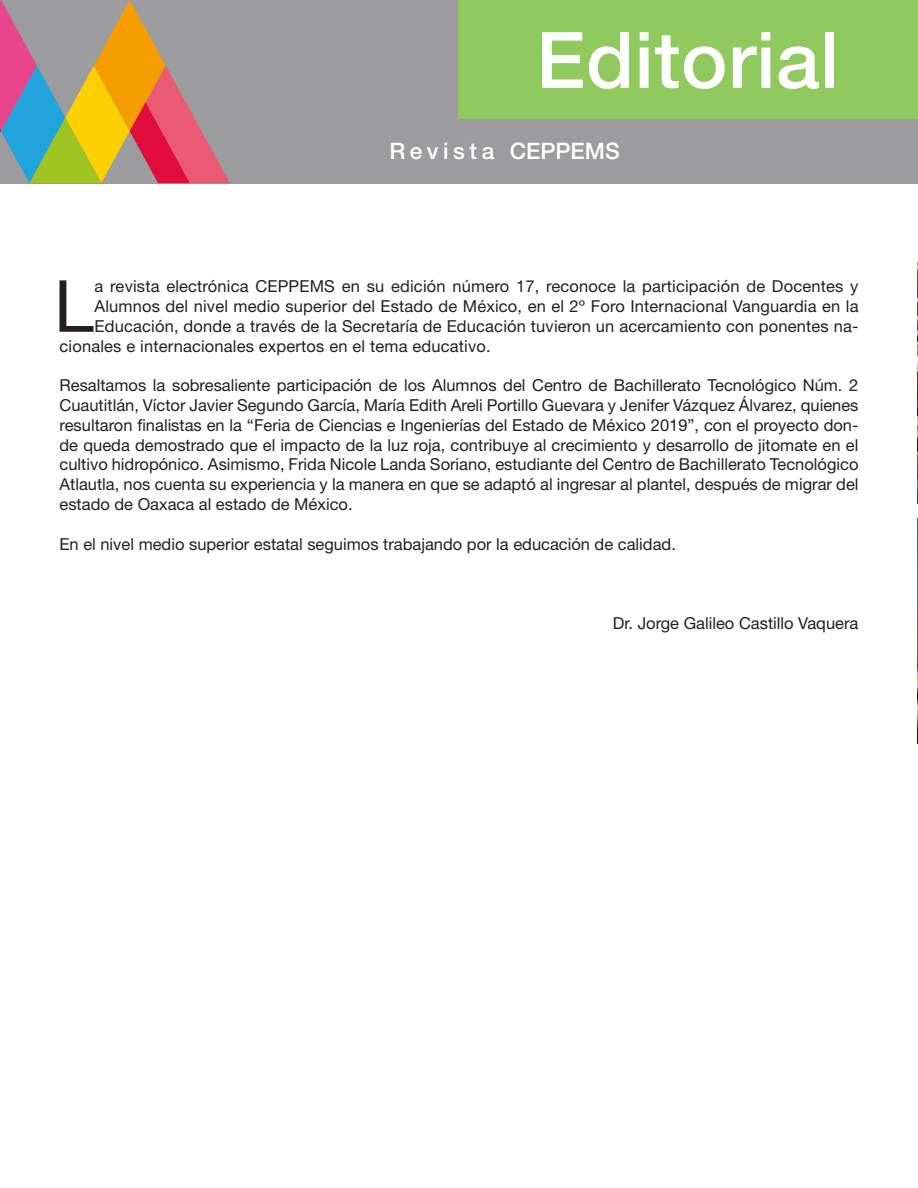
<style>
.page{position:relative;width:918px;height:1188px;background:#fff}
.page>*{position:absolute;margin:0;border:0;box-sizing:border-box;transform-origin:0 0}
.t1{font:500 78.15px "Helvetica Neue LT Std";letter-spacing:.01em;color:#fff}
.t2{font:72px "Helvetica Neue LT Std";color:#231f20}
.t3{font:500 22.65px "Helvetica Neue LT Std";letter-spacing:.1em;color:#fff}
.t4{font:16.5px/19.8px "Helvetica Neue LT Std";letter-spacing:.01em;color:#231f20;text-align:justify}
</style>
<div class="page">
<div style="left:0;top:0;width:918px;height:183px;background:#9c9b9d"></div>
<svg style="left:0;top:0;width:230px;height:183px"></svg>
<div style="left:459px;top:0;width:459px;height:119px;background:#90c95d"></div>
<img style="left:917px;top:263px;width:1px;height:240px">
<img style="left:917px;top:518px;width:1px;height:225px">
<p class="t1" style="left:536px;top:14px;width:304px">Editorial</p>
<p class="t3" style="left:389px;top:137px;width:232px">Revista CEPPEMS</p>
<p class="t2" style="left:54px;top:263px;width:42px">L</p>
<p class="t4" style="left:95px;top:276px;width:765px">a revista electrónica CEPPEMS en su edición número 17, reconoce la participación de Docentes y</p>
<p class="t4" style="left:95px;top:296px;width:765px">Alumnos del nivel medio superior del Estado de México, en el 2º Foro Internacional Vanguardia en la</p>
<p class="t4" style="left:95px;top:316px;width:765px">Educación, donde a través de la Secretaría de Educación tuvieron un acercamiento con ponentes na-</p>
<p class="t4" style="left:60px;top:336px;width:433px">cionales e internacionales expertos en el tema educativo.</p>
<p class="t4" style="left:60px;top:375px;width:801px">Resaltamos la sobresaliente participación de los Alumnos del Centro de Bachillerato Tecnológico Núm. 2<br>Cuautitlán, Víctor Javier Segundo García, María Edith Areli Portillo Guevara y Jenifer Vázquez Álvarez, quienes resultaron finalistas en la “Feria de Ciencias e Ingenierías del Estado de México 2019”, con el proyecto don&shy;de queda demostrado que el impacto de la luz roja, contribuye al crecimiento y desarrollo de jitomate en el cultivo hidropónico. Asimismo, Frida Nicole Landa Soriano, estudiante del Centro de Bachillerato Tecnológico Atlautla, nos cuenta su experiencia y la manera en que se adaptó al ingresar al plantel, después de migrar del estado de Oaxaca al estado de México.</p>
<p class="t4" style="left:60px;top:534px;width:618px">En el nivel medio superior estatal seguimos trabajando por la educación de calidad.</p>
<p class="t4" style="left:613px;top:613px;width:247px">Dr. Jorge Galileo Castillo Vaquera</p>
</div>
